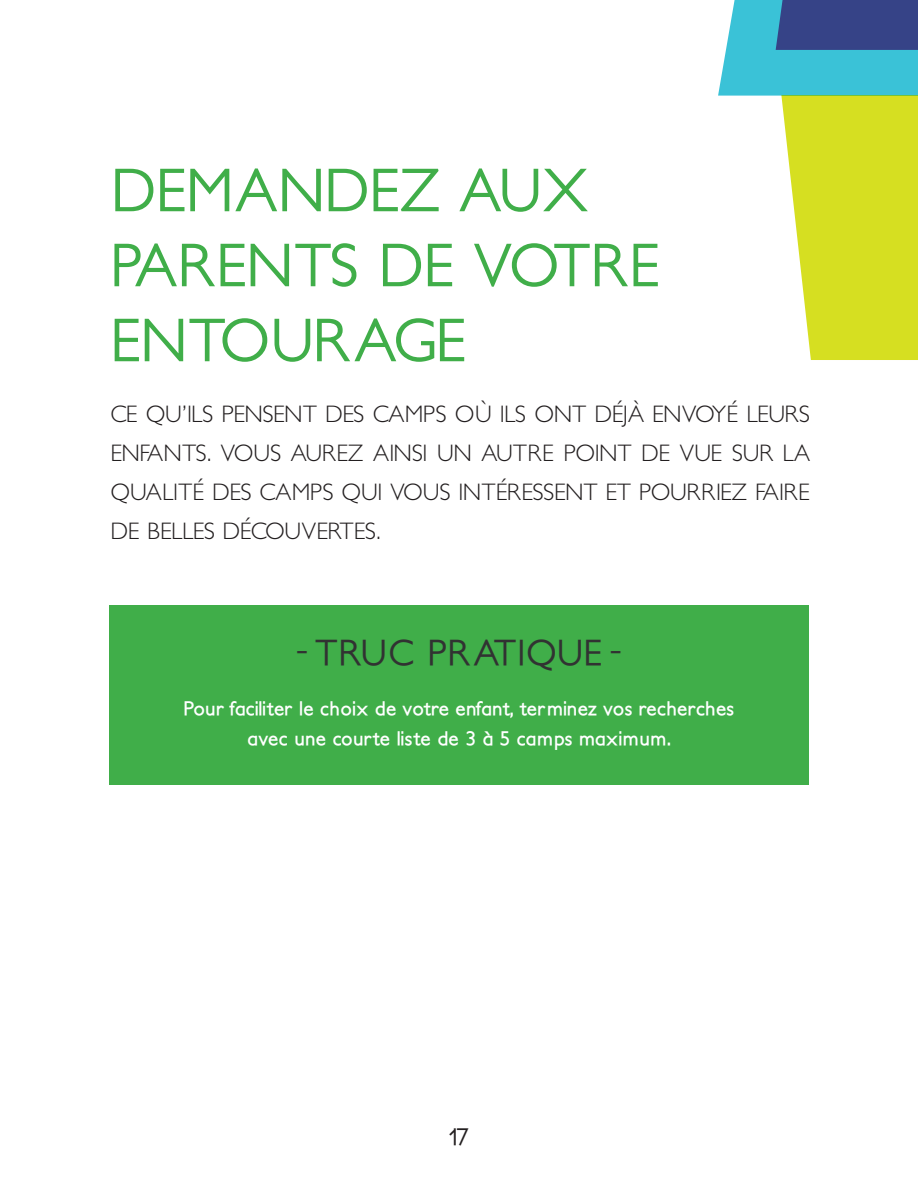
<style>
.page{position:relative;width:918px;height:1188px;background:#fff}
.page>*{position:absolute;margin:0;border:0;box-sizing:border-box;transform-origin:0 0}
.t1{font:500 60px/75px "Petita";letter-spacing:-.02em;color:#40ae49}
.t2{font:500 36.3px "Petita";letter-spacing:.01em;color:#313232}
.t3{font:300 24px/39px "Petita";letter-spacing:-.015em;color:#231f20;text-align:justify}
.t4{font:500 24px "Petita";color:#231f20}
.t5{font:700 19.5px/30px "Petita";letter-spacing:.015em;color:#fff;text-align:center}
</style>
<div class="page">
<svg style="left:718px;top:0;width:200px;height:360px"></svg>
<div style="left:109px;top:605px;width:700px;height:180px;background:#40ae49"></div>
<h1 class="t1" style="left:111px;top:154px;width:551px">DEMANDEZ AUX<br>PARENTS DE VOTRE<br>ENTOURAGE</h1>
<p class="t3" style="left:111px;top:395px;width:701px">CE QU’ILS PENSENT DES CAMPS OÙ ILS ONT DÉJÀ ENVOYÉ LEURS ENFANTS. VOUS AUREZ AINSI UN AUTRE POINT DE VUE SUR LA QUALITÉ DES CAMPS QUI VOUS INTÉRESSENT ET POURRIEZ FAIRE DE BELLES DÉCOUVERTES.</p>
<h2 class="t2" style="left:296px;top:631px;width:327px">- TRUC PRATIQUE -</h2>
<p class="t5" style="left:184px;top:694px;width:552px">Pour faciliter le choix de votre enfant, terminez vos recherches avec une courte liste de 3 à 5 camps maximum.</p>
<p class="t4" style="left:449px;top:1122px;width:22px">17</p>
</div>
